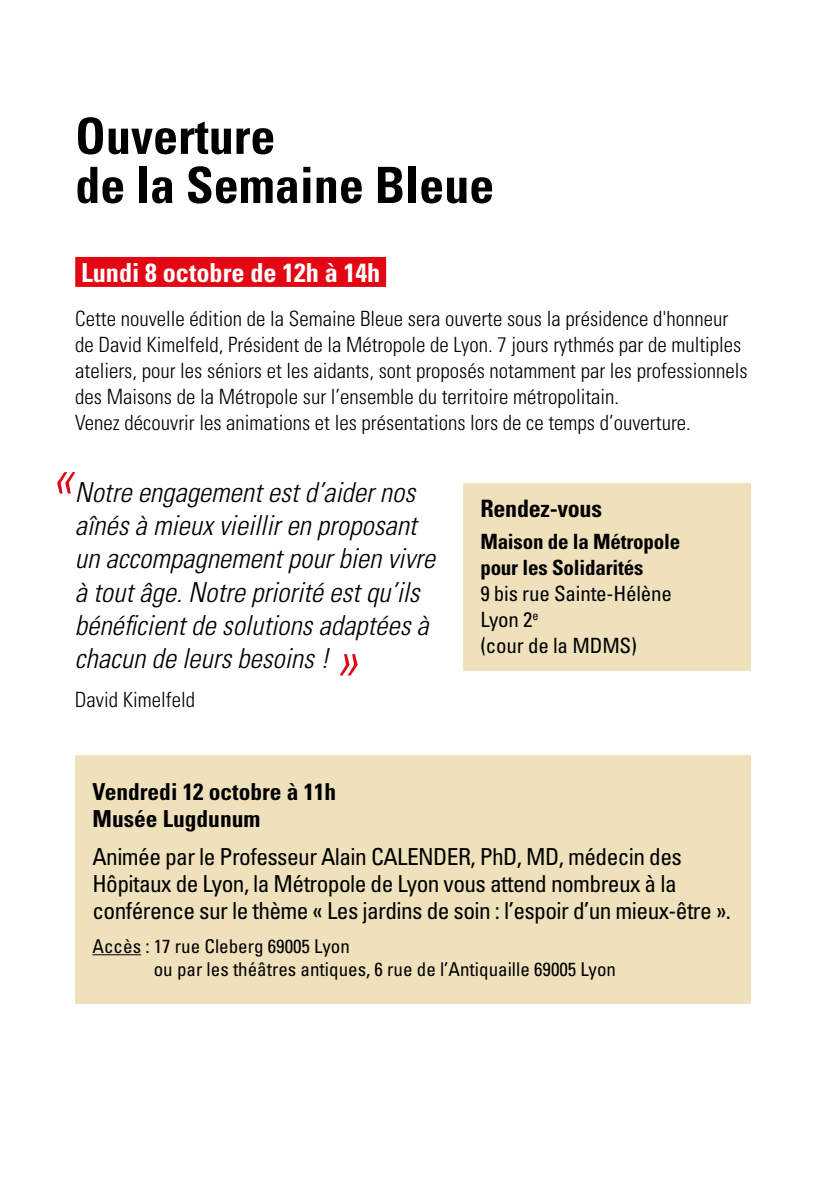
<style>
.page{position:relative;width:823px;height:1191px;background:#fff}
.page>*{position:absolute;margin:0;border:0;box-sizing:border-box;transform-origin:0 0}
.t1{font:italic 300 condensed 55.2px "Univers LT Std";color:#e30613}
.t2{font:700 condensed 50px/49px "Univers LT Std";color:#000}
.t3{font:italic 300 condensed 27.6px/33px "Univers LT Std";color:#000}
.t4{font:700 condensed 26.2px "Univers LT Std";color:#fff}
.t5{font:700 condensed 24px "Univers LT Std";letter-spacing:-.01em;color:#000}
.t6{font:condensed 23.4px/27px "Univers LT Std";letter-spacing:-.025em;color:#000}
.t7{font:700 condensed 23.4px/27px "Univers LT Std";color:#000}
.t8{font:300 condensed 21px/26px "Univers LT Std";color:#000}
.t9{font:condensed 21px/26px "Univers LT Std";letter-spacing:-.01em;color:#000}
.t10{font:700 condensed 21px/26px "Univers LT Std";letter-spacing:-.01em;color:#000}
.t11{font:condensed 19px/22.8px "Univers LT Std";color:#000}
</style>
<div class="page">
<div style="left:75px;top:257px;width:311px;height:30px;background:#e30613"></div>
<div style="left:463px;top:483px;width:287px;height:187px;background:#f0e1bd"></div>
<div style="left:75px;top:755px;width:675px;height:249px;background:#f0e1bd"></div>
<hr style="left:92px;top:954px;width:49px;height:1px;background:#000">
<h2 class="t2" style="left:75px;top:111px;width:420px">Ouverture<br>de la Semaine Bleue</h2>
<p class="t4" style="left:81px;top:256px;width:300px">Lundi 8 octobre de 12h à 14h</p>
<p class="t8" style="left:75px;top:305px;width:673px">Cette nouvelle édition de la Semaine Bleue sera ouverte sous la présidence d'honneur de David Kimelfeld, Président de la Métropole de Lyon. 7 jours rythmés par de multiples ateliers, pour les séniors et les aidants, sont proposés notamment par les professionnels des Maisons de la Métropole sur l’ensemble du territoire métropolitain.<br>Venez découvrir les animations et les présentations lors de ce temps d’ouverture.</p>
<h1 class="t1" style="left:51px;top:446px;width:23px">«</h1>
<h3 class="t3" style="left:75px;top:476px;width:361px">Notre engagement est d’aider nos aînés à mieux vieillir en proposant un accompagnement pour bien vivre à tout âge. Notre priorité est qu’ils bénéficient de solutions adaptées à chacun de leurs besoins !</h3>
<h1 class="t1" style="left:335px;top:628px;width:23px">»</h1>
<p class="t8" style="left:75px;top:686px;width:122px">David Kimelfeld</p>
<p class="t5" style="left:480px;top:494px;width:123px">Rendez-vous</p>
<p class="t10" style="left:480px;top:528px;width:201px">Maison de la Métropole pour les Solidarités</p>
<p class="t9" style="left:480px;top:580px;width:193px">9 bis rue Sainte-Hélène<br>Lyon 2<sup>e<br></sup>(cour de la MDMS)</p>
<p class="t7" style="left:92px;top:778px;width:245px">Vendredi 12 octobre à 11h<br>Musée Lugdunum</p>
<p class="t6" style="left:92px;top:842px;width:639px">Animée par le Professeur Alain CALENDER, PhD, MD, médecin des<br>Hôpitaux de Lyon, la Métropole de Lyon vous attend nombreux à la conférence sur le thème « Les jardins de soin : l’espoir d’un mieux-être ».</p>
<p class="t11" style="left:154px;top:934px;width:463px;text-indent:-61px">Accès : 17 rue Cleberg 69005 Lyon<br>ou par les théâtres antiques, 6 rue de l’Antiquaille 69005 Lyon</p>
</div>
